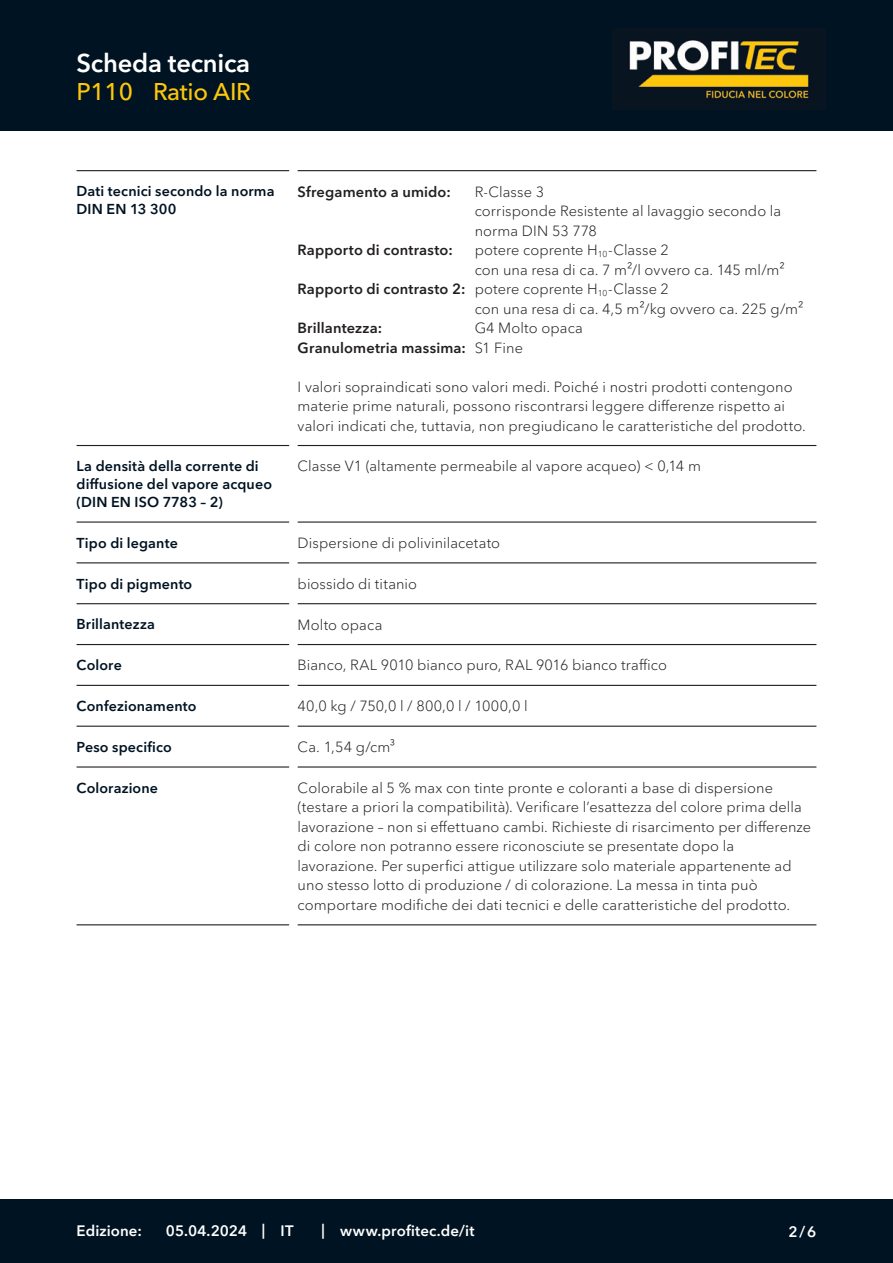
<style>
.page{position:relative;width:893px;height:1263px;background:#fff}
.page>*{position:absolute;margin:0;border:0;box-sizing:border-box;transform-origin:0 0}
.CB_AF_Kopf_TM{font:600 25.5px "Avenir Next Cyr";letter-spacing:-.01em;color:#fff}
.CB_AF_Kopf_Produktname_klein{font:500 24px "Avenir Next Cyr";letter-spacing:-.01em;color:#fec70c}
.t1{font:600 15px "Avenir Next Cyr";letter-spacing:.01em;color:#fff}
.CB_AF_Text_Standard{font:300 14.7px/19.5px "Avenir Next Cyr";letter-spacing:.005em;color:#231f20}
.CB_AF_Text_Standard-2{font:600 14.7px/19.5px "Avenir Next Cyr";letter-spacing:.01em;color:#231f20}
.CB_AF_Abschnitt_Ueberschrift{font:600 14.25px/18px "Avenir Next Cyr";letter-spacing:.01em;color:#001322}
.s1{font-weight:600}
.s2{font-weight:300}
</style>
<div class="page">
<div style="left:0;top:0;width:893px;height:131px;background:#001322"></div>
<div style="left:0;top:1199px;width:893px;height:64px;background:#001322"></div>
<hr style="left:77px;top:170px;width:212px;height:1px;background:#231f20">
<hr style="left:298px;top:170px;width:518px;height:1px;background:#231f20">
<hr style="left:77px;top:445px;width:212px;height:1px;background:#231f20">
<hr style="left:298px;top:445px;width:518px;height:1px;background:#231f20">
<hr style="left:77px;top:521px;width:212px;height:2px;background:#231f20">
<hr style="left:298px;top:521px;width:518px;height:2px;background:#231f20">
<hr style="left:77px;top:562px;width:212px;height:1px;background:#231f20">
<hr style="left:298px;top:562px;width:518px;height:1px;background:#231f20">
<hr style="left:77px;top:603px;width:212px;height:1px;background:#231f20">
<hr style="left:298px;top:603px;width:518px;height:1px;background:#231f20">
<hr style="left:77px;top:644px;width:212px;height:1px;background:#231f20">
<hr style="left:298px;top:644px;width:518px;height:1px;background:#231f20">
<hr style="left:77px;top:685px;width:212px;height:1px;background:#231f20">
<hr style="left:298px;top:685px;width:518px;height:1px;background:#231f20">
<hr style="left:77px;top:726px;width:212px;height:1px;background:#231f20">
<hr style="left:298px;top:726px;width:518px;height:1px;background:#231f20">
<hr style="left:77px;top:766px;width:212px;height:1px;background:#231f20">
<hr style="left:298px;top:766px;width:518px;height:1px;background:#231f20">
<hr style="left:77px;top:924px;width:212px;height:1px;background:#231f20">
<hr style="left:298px;top:924px;width:518px;height:1px;background:#231f20">
<img style="left:629px;top:40px;width:180px;height:63px">
<p class="CB_AF_Kopf_TM" style="left:77px;top:47px;width:175px">Scheda tecnica</p>
<p class="CB_AF_Kopf_Produktname_klein" style="left:77px;top:78px;width:58px">P110</p>
<p class="CB_AF_Kopf_Produktname_klein" style="left:153px;top:78px;width:99px">Ratio AIR</p>
<p class="CB_AF_Abschnitt_Ueberschrift" style="left:77px;top:182px;width:200px">Dati tecnici secondo la norma<br>DIN EN 13 300</p>
<p class="CB_AF_Text_Standard-2" style="left:298px;top:182px;width:155px">Sfregamento a umido:</p>
<p class="CB_AF_Text_Standard" style="left:475px;top:182px;width:308px">R-Classe 3<br>corrisponde Resistente al lavaggio secondo la norma DIN 53 778</p>
<p class="CB_AF_Text_Standard-2" style="left:298px;top:240px;width:157px">Rapporto di contrasto:</p>
<p class="CB_AF_Text_Standard" style="left:475px;top:240px;width:196px">potere coprente H<sub>10</sub>-Classe 2</p>
<p class="CB_AF_Text_Standard" style="left:475px;top:260px;width:312px">con una resa di ca. 7 m²/l ovvero ca. 145 ml/m²</p>
<p class="CB_AF_Text_Standard" style="left:298px;top:279px;width:373px"><span class="s1">Rapporto di contrasto 2:</span> potere coprente H<sub>10</sub>-Classe 2</p>
<p class="CB_AF_Text_Standard" style="left:475px;top:299px;width:330px">con una resa di ca. 4,5 m²/kg ovvero ca. 225 g/m²</p>
<p class="CB_AF_Text_Standard-2" style="left:298px;top:318px;width:86px">Brillantezza:</p>
<p class="CB_AF_Text_Standard-2" style="left:298px;top:318px;width:287px;text-indent:177px"><span class="s2">G4 Molto opaca<br></span>Granulometria massima: <span class="s2">S1 Fine</span></p>
<p class="CB_AF_Text_Standard" style="left:298px;top:377px;width:510px">I valori sopraindicati sono valori medi. Poiché i nostri prodotti contengono materie prime naturali, possono riscontrarsi leggere differenze rispetto ai valori indicati che, tuttavia, non pregiudicano le caratteristiche del prodotto.</p>
<p class="CB_AF_Abschnitt_Ueberschrift" style="left:77px;top:457px;width:197px">La densità della corrente di diffusione del vapore acqueo (DIN EN ISO 7783 – 2)</p>
<p class="CB_AF_Text_Standard" style="left:298px;top:457px;width:405px">Classe V1 (altamente permeabile al vapore acqueo) &lt; 0,14 m</p>
<p class="CB_AF_Abschnitt_Ueberschrift" style="left:77px;top:534px;width:103px">Tipo di legante</p>
<p class="CB_AF_Text_Standard" style="left:298px;top:533px;width:204px">Dispersione di polivinilacetato</p>
<p class="CB_AF_Abschnitt_Ueberschrift" style="left:77px;top:574px;width:117px">Tipo di pigmento</p>
<p class="CB_AF_Text_Standard" style="left:298px;top:574px;width:121px">biossido di titanio</p>
<p class="CB_AF_Abschnitt_Ueberschrift" style="left:77px;top:615px;width:80px">Brillantezza</p>
<p class="CB_AF_Text_Standard" style="left:298px;top:615px;width:86px">Molto opaca</p>
<p class="CB_AF_Abschnitt_Ueberschrift" style="left:77px;top:656px;width:47px">Colore</p>
<p class="CB_AF_Text_Standard" style="left:298px;top:656px;width:371px">Bianco, RAL 9010 bianco puro, RAL 9016 bianco traffico</p>
<p class="CB_AF_Abschnitt_Ueberschrift" style="left:77px;top:697px;width:122px">Confezionamento</p>
<p class="CB_AF_Text_Standard" style="left:298px;top:696px;width:231px">40,0 kg / 750,0 l / 800,0 l / 1000,0 l</p>
<p class="CB_AF_Abschnitt_Ueberschrift" style="left:77px;top:738px;width:97px">Peso specifico</p>
<p class="CB_AF_Text_Standard" style="left:298px;top:737px;width:99px">Ca. 1,54 g/cm³</p>
<p class="CB_AF_Abschnitt_Ueberschrift" style="left:77px;top:779px;width:83px">Colorazione</p>
<p class="CB_AF_Text_Standard" style="left:298px;top:778px;width:515px">Colorabile al 5 % max con tinte pronte e coloranti a base di dispersione (testare a priori la compatibilità). Verificare l’esattezza del colore prima della lavorazione – non si effettuano cambi. Richieste di risarcimento per differenze di colore non potranno essere riconosciute se presentate dopo la lavorazione. Per superfici attigue utilizzare solo materiale appartenente ad uno stesso lotto di produzione / di colorazione. La messa in tinta può comportare modifiche dei dati tecnici e delle caratteristiche del prodotto.</p>
<p class="t1" style="left:77px;top:1222px;width:67px">Edizione:</p>
<p class="t1" style="left:166px;top:1222px;width:129px">05.04.2024 | IT</p>
<p class="t1" style="left:321px;top:1222px;width:154px">| www.profitec.de/it</p>
<p class="t1" style="left:788px;top:1222px;width:29px">2/6</p>
</div>
